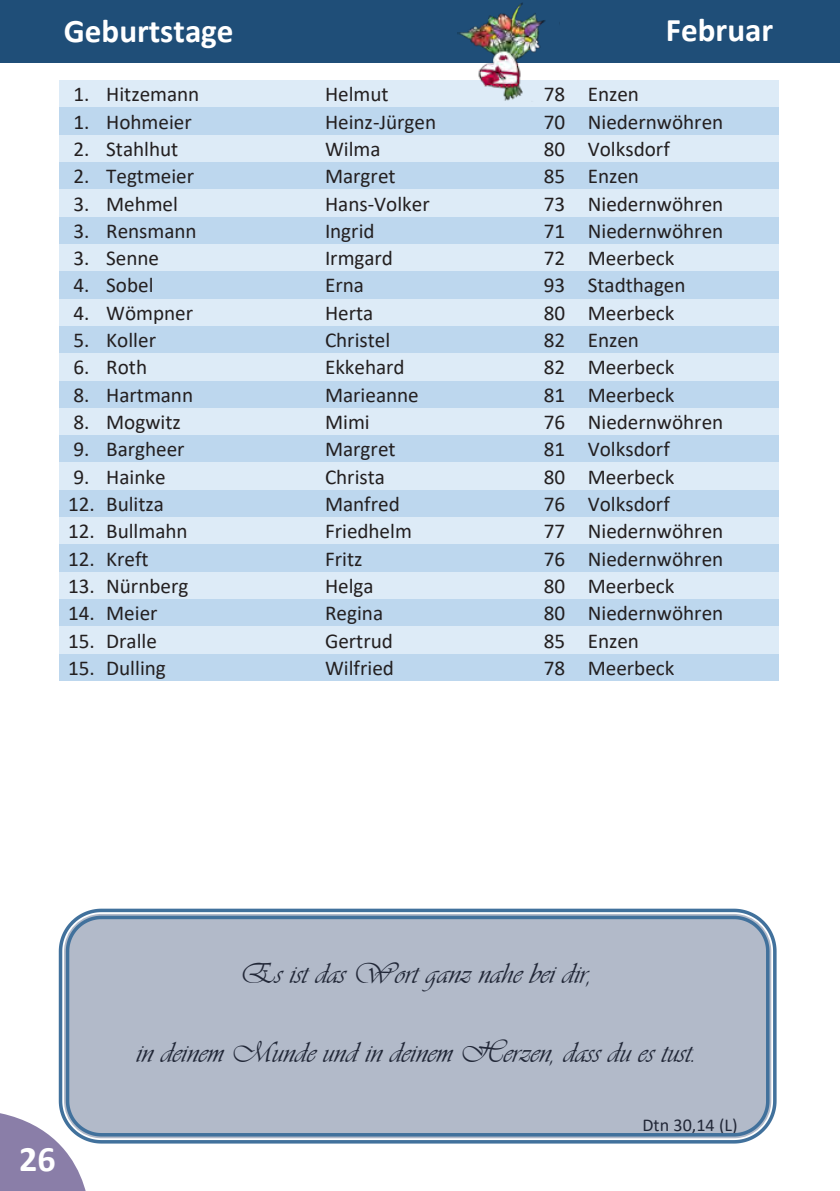
<style>
.page{position:relative;width:840px;height:1191px;background:#fff}
.page>*{position:absolute;margin:0;border:0;box-sizing:border-box;transform-origin:0 0}
.t1{font:700 36px "Calibri";color:#fff}
.t2{font:700 33px "Calibri";color:#fff}
.t3{font:30.2px "Vivaldii";color:#231f20}
.t4{font:21.2px "Calibri";color:#231f20}
.t5{font:18px "Calibri";color:#231f20}
</style>
<div class="page">
<div style="left:0;top:0;width:839px;height:62px;background:#1f4e78"></div>
<div style="left:59px;top:80px;width:718px;height:28px;background:#ddebf7"></div>
<div style="left:59px;top:108px;width:718px;height:27px;background:#bdd7ee"></div>
<div style="left:59px;top:135px;width:718px;height:27px;background:#ddebf7"></div>
<div style="left:59px;top:162px;width:718px;height:28px;background:#bdd7ee"></div>
<div style="left:59px;top:190px;width:718px;height:27px;background:#ddebf7"></div>
<div style="left:59px;top:217px;width:718px;height:27px;background:#bdd7ee"></div>
<div style="left:59px;top:244px;width:718px;height:28px;background:#ddebf7"></div>
<div style="left:59px;top:271px;width:718px;height:28px;background:#bdd7ee"></div>
<div style="left:59px;top:299px;width:718px;height:27px;background:#ddebf7"></div>
<div style="left:59px;top:326px;width:718px;height:28px;background:#bdd7ee"></div>
<div style="left:59px;top:353px;width:718px;height:28px;background:#ddebf7"></div>
<div style="left:59px;top:381px;width:718px;height:27px;background:#bdd7ee"></div>
<div style="left:59px;top:408px;width:718px;height:27px;background:#ddebf7"></div>
<div style="left:59px;top:435px;width:718px;height:28px;background:#bdd7ee"></div>
<div style="left:59px;top:463px;width:718px;height:27px;background:#ddebf7"></div>
<div style="left:59px;top:490px;width:718px;height:27px;background:#bdd7ee"></div>
<div style="left:59px;top:517px;width:718px;height:28px;background:#ddebf7"></div>
<div style="left:59px;top:544px;width:718px;height:28px;background:#bdd7ee"></div>
<div style="left:59px;top:572px;width:718px;height:27px;background:#ddebf7"></div>
<div style="left:59px;top:599px;width:718px;height:27px;background:#bdd7ee"></div>
<div style="left:59px;top:626px;width:718px;height:28px;background:#ddebf7"></div>
<div style="left:59px;top:654px;width:718px;height:27px;background:#bdd7ee"></div>
<img style="left:457px;top:2px;width:90px;height:99px">
<svg style="left:59px;top:908px;width:717px;height:235px;fill:#b2bac9"></svg>
<svg style="left:0;top:1109px;width:91px;height:82px"></svg>
<h2 class="t2" style="left:665px;top:7px;width:109px">Februar</h2>
<h2 class="t2" style="left:64px;top:7px;width:171px">Geburtstage</h2>
<p class="t4" style="left:73px;top:79px;width:127px">1. Hitzemann</p>
<p class="t4" style="left:325px;top:79px;width:65px">Helmut</p>
<p class="t4" style="left:543px;top:79px;width:97px">78 Enzen</p>
<p class="t4" style="left:73px;top:107px;width:120px">1. Hohmeier</p>
<p class="t4" style="left:325px;top:107px;width:113px">Heinz-Jürgen</p>
<p class="t4" style="left:543px;top:107px;width:181px">70 Niedernwöhren</p>
<p class="t4" style="left:73px;top:134px;width:106px">2. Stahlhut</p>
<p class="t4" style="left:325px;top:134px;width:57px">Wilma</p>
<p class="t4" style="left:543px;top:134px;width:127px">80 Volksdorf</p>
<p class="t4" style="left:73px;top:161px;width:122px">2. Tegtmeier</p>
<p class="t4" style="left:325px;top:161px;width:72px">Margret</p>
<p class="t4" style="left:543px;top:161px;width:97px">85 Enzen</p>
<p class="t4" style="left:73px;top:189px;width:106px">3. Mehmel</p>
<p class="t4" style="left:325px;top:189px;width:106px">Hans-Volker</p>
<p class="t4" style="left:543px;top:189px;width:181px">73 Niedernwöhren</p>
<p class="t4" style="left:73px;top:216px;width:125px">3. Rensmann</p>
<p class="t4" style="left:325px;top:216px;width:51px">Ingrid</p>
<p class="t4" style="left:543px;top:216px;width:181px">71 Niedernwöhren</p>
<p class="t4" style="left:73px;top:243px;width:87px">3. Senne</p>
<p class="t4" style="left:325px;top:243px;width:70px">Irmgard</p>
<p class="t4" style="left:543px;top:243px;width:132px">72 Meerbeck</p>
<p class="t4" style="left:73px;top:271px;width:82px">4. Sobel</p>
<p class="t4" style="left:325px;top:271px;width:40px">Erna</p>
<p class="t4" style="left:543px;top:271px;width:143px">93 Stadthagen</p>
<p class="t4" style="left:73px;top:298px;width:121px">4. Wömpner</p>
<p class="t4" style="left:325px;top:298px;width:50px">Herta</p>
<p class="t4" style="left:543px;top:298px;width:132px">80 Meerbeck</p>
<p class="t4" style="left:73px;top:325px;width:84px">5. Koller</p>
<p class="t4" style="left:325px;top:325px;width:67px">Christel</p>
<p class="t4" style="left:543px;top:325px;width:97px">82 Enzen</p>
<p class="t4" style="left:73px;top:352px;width:75px">6. Roth</p>
<p class="t4" style="left:325px;top:352px;width:81px">Ekkehard</p>
<p class="t4" style="left:543px;top:352px;width:132px">82 Meerbeck</p>
<p class="t4" style="left:73px;top:380px;width:121px">8. Hartmann</p>
<p class="t4" style="left:325px;top:380px;width:95px">Marieanne</p>
<p class="t4" style="left:543px;top:380px;width:132px">81 Meerbeck</p>
<p class="t4" style="left:73px;top:407px;width:109px">8. Mogwitz</p>
<p class="t4" style="left:325px;top:407px;width:46px">Mimi</p>
<p class="t4" style="left:543px;top:407px;width:181px">76 Niedernwöhren</p>
<p class="t4" style="left:73px;top:434px;width:113px">9. Bargheer</p>
<p class="t4" style="left:325px;top:434px;width:72px">Margret</p>
<p class="t4" style="left:543px;top:434px;width:127px">81 Volksdorf</p>
<p class="t4" style="left:73px;top:462px;width:94px">9. Hainke</p>
<p class="t4" style="left:325px;top:462px;width:62px">Christa</p>
<p class="t4" style="left:543px;top:462px;width:132px">80 Meerbeck</p>
<p class="t4" style="left:68px;top:489px;width:97px">12. Bulitza</p>
<p class="t4" style="left:325px;top:489px;width:76px">Manfred</p>
<p class="t4" style="left:543px;top:489px;width:127px">76 Volksdorf</p>
<p class="t4" style="left:68px;top:516px;width:121px">12. Bullmahn</p>
<p class="t4" style="left:325px;top:516px;width:88px">Friedhelm</p>
<p class="t4" style="left:543px;top:516px;width:181px">77 Niedernwöhren</p>
<p class="t4" style="left:68px;top:544px;width:82px">12. Kreft</p>
<p class="t4" style="left:325px;top:544px;width:39px">Fritz</p>
<p class="t4" style="left:543px;top:544px;width:181px">76 Niedernwöhren</p>
<p class="t4" style="left:68px;top:571px;width:122px">13. Nürnberg</p>
<p class="t4" style="left:325px;top:571px;width:50px">Helga</p>
<p class="t4" style="left:543px;top:571px;width:132px">80 Meerbeck</p>
<p class="t4" style="left:68px;top:598px;width:91px">14. Meier</p>
<p class="t4" style="left:325px;top:598px;width:60px">Regina</p>
<p class="t4" style="left:543px;top:598px;width:181px">80 Niedernwöhren</p>
<p class="t4" style="left:68px;top:626px;width:90px">15. Dralle</p>
<p class="t4" style="left:325px;top:626px;width:69px">Gertrud</p>
<p class="t4" style="left:543px;top:626px;width:97px">85 Enzen</p>
<p class="t4" style="left:68px;top:653px;width:99px">15. Dulling</p>
<p class="t4" style="left:325px;top:653px;width:70px">Wilfried</p>
<p class="t4" style="left:543px;top:653px;width:132px">78 Meerbeck</p>
<h1 class="t1" style="left:19px;top:1133px;width:38px">26</h1>
<h3 class="t3" style="left:240px;top:955px;width:353px">Es ist das Wort ganz nahe bei dir,</h3>
<h3 class="t3" style="left:136px;top:1034px;width:561px">in deinem Munde und in deinem Herzen, dass du es tust.</h3>
<p class="t5" style="left:642px;top:1112px;width:97px">Dtn 30,14 (L)</p>
</div>
